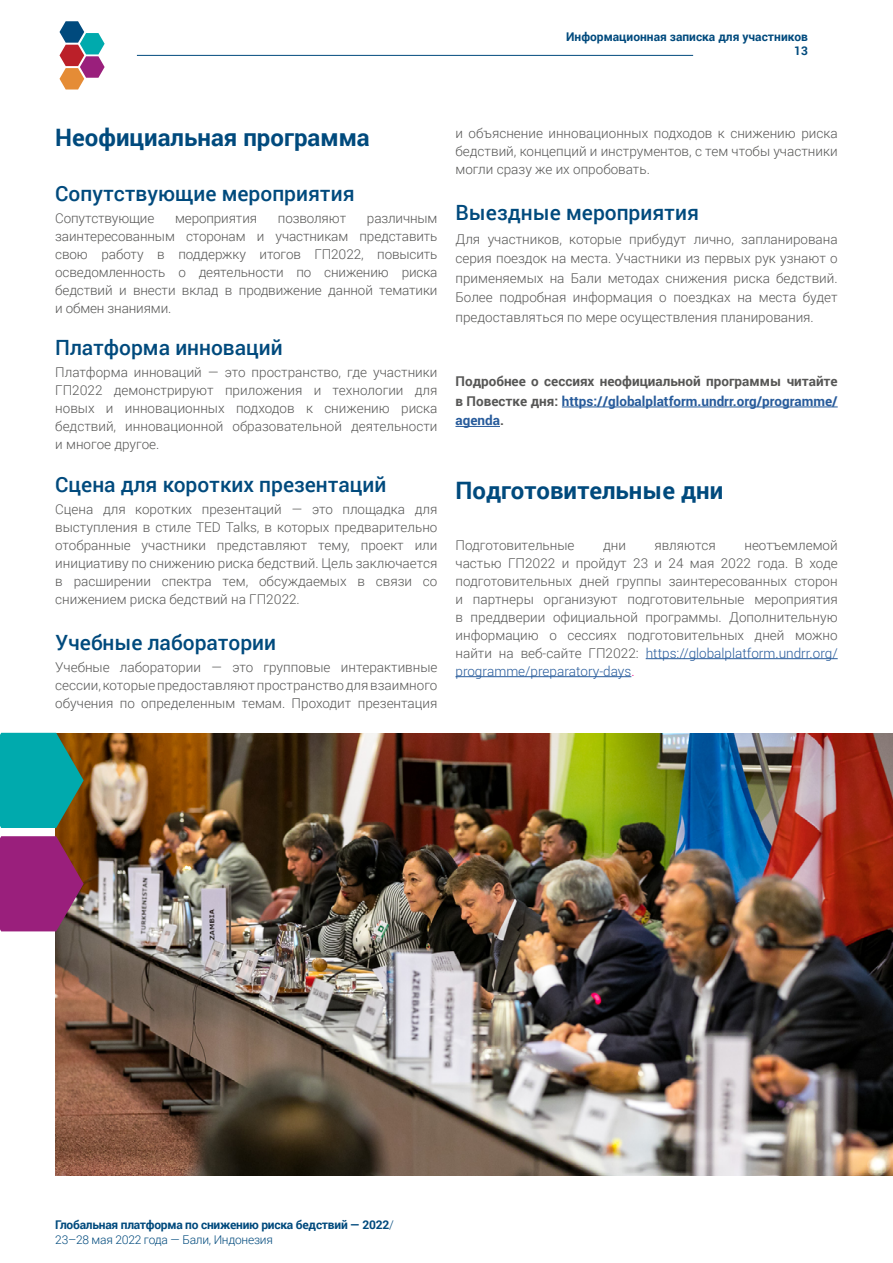
<style>
.page{position:relative;width:893px;height:1263px;background:#fff}
.page>*{position:absolute;margin:0;border:0;box-sizing:border-box;transform-origin:0 0}
.t1{font:700 24px "Roboto";color:#004a7d}
.t2{font:500 21px "Roboto";color:#004a7d}
.t3{font:300 13.5px/18px "Roboto";color:#575756;text-align:justify}
.t4{font:700 13.5px/19.5px "Roboto";color:#575756;text-align:justify}
.t5{font:700 12px/14.4px "Roboto";letter-spacing:-.02em;color:#004a7d}
.t6{font:700 12px/14.4px "Roboto";color:#004a7d;text-align:right}
.s1{color:#275b9b}
.s2{color:#e6007d}
.s3{font-weight:300}
</style>
<div class="page">
<hr style="left:137px;top:55px;width:556px;height:1px;background:#004a7d">
<svg style="left:60px;top:21px;width:45px;height:69px"></svg>
<hr style="left:562px;top:407px;width:276px;height:1px;background:#275b9b">
<hr style="left:455px;top:426px;width:45px;height:1px;background:#275b9b">
<hr style="left:646px;top:658px;width:192px;height:1px;background:#275b9b">
<hr style="left:455px;top:676px;width:176px;height:1px;background:#275b9b">
<img style="left:55px;top:733px;width:838px;height:443px">
<svg style="left:0;top:836px;width:84px;height:95px;background:#93266d"></svg>
<svg style="left:0;top:733px;width:84px;height:95px;background:#169990"></svg>
<p class="t6" style="left:566px;top:29px;width:243px">Информационная записка для участников<br>13</p>
<h1 class="t1" style="left:55px;top:120px;width:316px">Неофициальная программа</h1>
<h2 class="t2" style="left:55px;top:178px;width:301px">Сопутствующие мероприятия</h2>
<p class="t3" style="left:55px;top:209px;width:101px">Сопутствующие</p>
<p class="t3" style="left:175px;top:209px;width:83px">мероприятия</p>
<p class="t3" style="left:278px;top:209px;width:70px">позволяют</p>
<p class="t3" style="left:55px;top:209px;width:384px;text-indent:312px">различным заинтересованным сторонам и участникам представить свою работу в поддержку итогов ГП2022, повысить осведомленность о деятельности по снижению риска бедствий и внести вклад в продвижение данной тематики и обмен знаниями.</p>
<h2 class="t2" style="left:55px;top:333px;width:229px">Платформа инноваций</h2>
<p class="t3" style="left:55px;top:363px;width:384px">Платформа инноваций — это пространство, где участники ГП2022 демонстрируют приложения и технологии для новых и инновационных подходов к снижению риска бедствий, инновационной образовательной деятельности и многое другое.</p>
<h2 class="t2" style="left:55px;top:469px;width:333px">Сцена для коротких презентаций</h2>
<p class="t3" style="left:55px;top:499px;width:384px">Сцена для коротких презентаций — это площадка для выступления в стиле TED Talks, в которых предварительно отобранные участники представляют тему, проект или инициативу по снижению риска бедствий. Цель заключается в расширении спектра тем, обсуждаемых в связи со снижением риска бедствий на ГП2022.</p>
<h2 class="t2" style="left:55px;top:628px;width:222px">Учебные лаборатории</h2>
<p class="t3" style="left:55px;top:658px;width:384px">Учебные лаборатории — это групповые интерактивные сессии, которые предоставляют пространство для взаимного обучения по определенным темам. Проходит презентация</p>
<p class="t3" style="left:455px;top:123px;width:384px">и объяснение инновационных подходов к снижению риска бедствий, концепций и инструментов, с тем чтобы участники могли сразу же их опробовать.</p>
<h2 class="t2" style="left:455px;top:198px;width:245px">Выездные мероприятия</h2>
<p class="t3" style="left:455px;top:229px;width:384px;line-height:19.5px">Для участников, которые прибудут лично, запланирована серия поездок на места. Участники из первых рук узнают о применяемых на Бали методах снижения риска бедствий.<br>Более подробная информация о поездках на места будет предоставляться по мере осуществления планирования.</p>
<p class="t4" style="left:455px;top:371px;width:384px">Подробнее о сессиях неофициальной программы читайте в Повестке дня: <span class="s1">https://globalplatform.undrr.org/programme/ agenda</span>.</p>
<h1 class="t1" style="left:455px;top:474px;width:269px">Подготовительные дни</h1>
<p class="t3" style="left:455px;top:535px;width:121px">Подготовительные</p>
<p class="t3" style="left:603px;top:535px;width:24px">дни</p>
<p class="t3" style="left:654px;top:535px;width:63px">являются</p>
<p class="t3" style="left:455px;top:535px;width:384px;text-indent:289px">неотъемлемой частью ГП2022 и пройдут 23 и 24 мая 2022 года. В ходе подготовительных дней группы заинтересованных сторон и партнеры организуют подготовительные мероприятия в преддверии официальной программы. Дополнительную информацию о сессиях подготовительных дней можно найти на веб-сайте ГП2022: <span class="s1">https://globalplatform.undrr.org/ programme/preparatory-days</span><span class="s2">.</span></p>
<p class="t5" style="left:55px;top:1217px;width:340px">Глобальная платформа по снижению риска бедствий — 2022<span class="s3">/<br>23–28 мая 2022 года — Бали, Индонезия</span></p>
</div>
